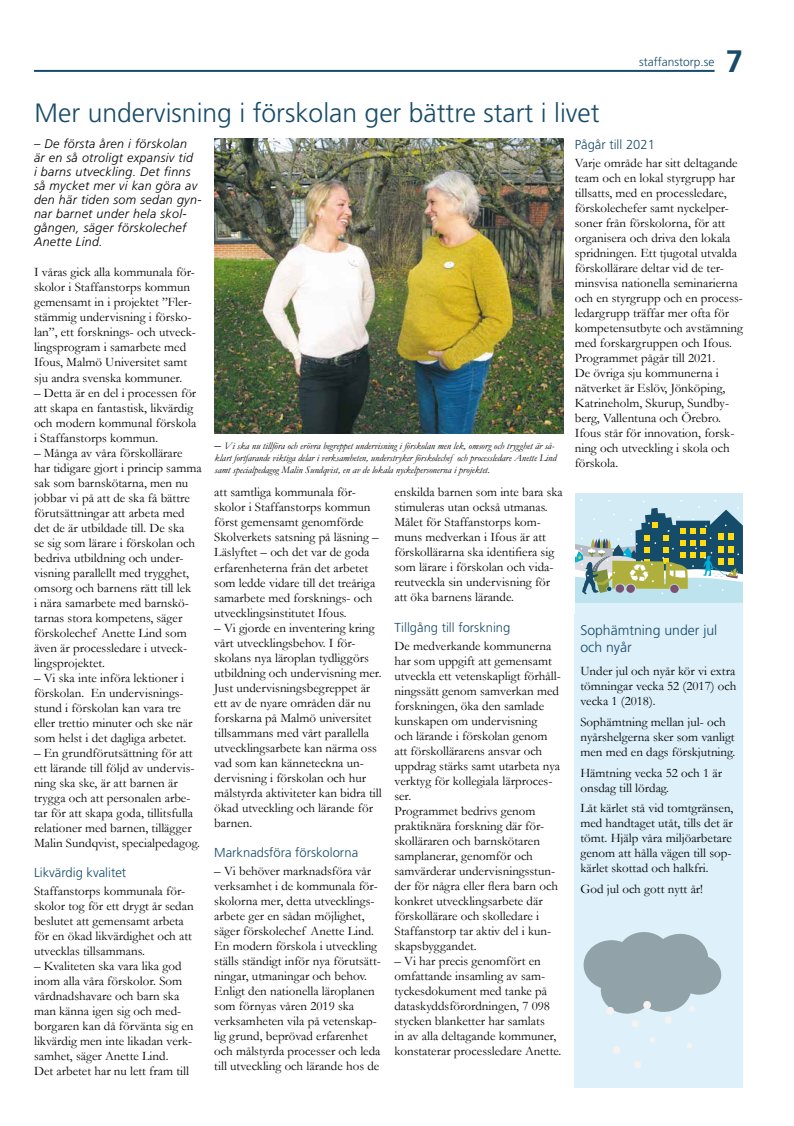
<style>
.page{position:relative;width:794px;height:1126px;background:#fff}
.page>*{position:absolute;margin:0;border:0;box-sizing:border-box;transform-origin:0 0}
.t1{font:700 31px "Frutiger";color:#174b69}
.t2{font:300 26.5px "Frutiger";color:#174b69}
.t3{font:300 14px/16.8px "Frutiger";color:#174b69}
.t4{font:13px/15px "Garamond";color:#000}
.t5{font:300 13px "Frutiger";color:#174b69}
.t6{font:italic 300 12.5px/14px "Frutiger";letter-spacing:.025em;color:#000}
.t7{font:300 12px "Frutiger";color:#174b69}
.t8{font:italic 10px/12px "Garamond";color:#000}
.s1{font-style:normal;font-size:13px}
</style>
<div class="page">
<hr style="left:34px;top:70px;width:680px;height:2px;background:#174b69">
<img style="left:215px;top:139px;width:348px;height:295px">
<div style="left:575px;top:508px;width:168px;height:579px;background:#def0f9"></div>
<div style="left:562px;top:493px;width:181px;height:109px;background:#d3ebf4"></div>
<svg style="left:575px;top:499px;width:168px;height:103px"></svg>
<div style="left:548px;top:488px;width:27px;height:125px;background:#fff"></div>
<svg style="left:583px;top:932px;width:139px;height:95px"></svg>
<svg style="left:650px;top:1037px;width:5px;height:5px"></svg>
<svg style="left:613px;top:1046px;width:7px;height:7px"></svg>
<svg style="left:634px;top:1061px;width:7px;height:7px"></svg>
<svg style="left:687px;top:1043px;width:5px;height:5px"></svg>
<p class="t7" style="left:639px;top:55px;width:77px">staffanstorp.se</p>
<h1 class="t1" style="left:725px;top:43px;width:19px">7</h1>
<h2 class="t2" style="left:35px;top:98px;width:566px">Mer undervisning i förskolan ger bättre start i livet</h2>
<p class="t6" style="left:34px;top:137px;width:169px">– De första åren i förskolan<br>är en så otroligt expansiv tid<br>i barns utveckling. Det finns så mycket mer vi kan göra av den här tiden som sedan gyn&shy;nar barnet under hela skol&shy;gången, säger förskolechef<br>Anette Lind.</p>
<p class="t4" style="left:34px;top:264px;width:163px">I våras gick alla kommunala för&shy;skolor i Staffanstorps kommun gemensamt in i projektet ”Fler&shy;stämmig undervisning i försko&shy;lan”, ett forsknings- och utveck&shy;lingsprogram i samarbete med<br>Ifous, Malmö Universitet samt sju andra svenska kommuner.</p>
<p class="t4" style="left:34px;top:384px;width:164px">– Detta är en del i processen för att skapa en fantastisk, likvärdig och modern kommunal förskola i Staffanstorps kommun.</p>
<p class="t4" style="left:34px;top:444px;width:169px">– Många av våra förskollärare har tidigare gjort i princip samma sak som barnskötarna, men nu jobbar vi på att de ska få bättre förutsättningar att arbeta med det de är utbildade till. De ska<br>se sig som lärare i förskolan och bedriva utbildning och under&shy;visning parallellt med trygghet, omsorg och barnens rätt till lek<br>i nära samarbete med barnskö&shy;tarnas stora kompetens, säger förskolechef Anette Lind som även är processledare i utveck&shy;lingsprojektet.</p>
<p class="t4" style="left:34px;top:669px;width:160px">– Vi ska inte införa lektioner i förskolan. En undervisnings&shy;stund i förskolan kan vara tre eller trettio minuter och ske när som helst i det dagliga arbetet.</p>
<p class="t4" style="left:34px;top:744px;width:167px">– En grundförutsättning för att ett lärande till följd av undervis&shy;ning ska ske, är att barnen är trygga och att personalen arbe&shy;tar för att skapa goda, tillitsfulla relationer med barnen, tillägger Malin Sundqvist, specialpedagog.</p>
<p class="t5" style="left:34px;top:865px;width:94px">Likvärdig kvalitet</p>
<p class="t4" style="left:34px;top:883px;width:161px">Staffanstorps kommunala för&shy;skolor tog för ett drygt år sedan beslutet att gemensamt arbeta för en ökad likvärdighet och att utvecklas tillsammans.</p>
<p class="t4" style="left:34px;top:958px;width:161px">– Kvaliteten ska vara lika god inom alla våra förskolor. Som vårdnadshavare och barn ska man känna igen sig och med&shy;borgaren kan då förvänta sig en likvärdig men inte likadan verk&shy;samhet, säger Anette Lind.<br>Det arbetet har nu lett fram till</p>
<p class="t5" style="left:575px;top:137px;width:82px">Pågår till 2021</p>
<p class="t4" style="left:575px;top:155px;width:170px">Varje område har sitt deltagande team och en lokal styrgrupp har tillsatts, med en processledare, förskolechefer samt nyckelper&shy;soner från förskolorna, för att organisera och driva den lokala spridningen. Ett tjugotal utvalda förskollärare deltar vid de ter&shy;minsvisa nationella seminarierna och en styrgrupp och en process&shy;ledargrupp träffar mer ofta för kompetensutbyte och avstämning med forskargruppen och Ifous.<br>Programmet pågår till 2021.<br>De övriga sju kommunerna i nätverket är Eslöv, Jönköping,<br>Katrineholm, Skurup, Sundby&shy;berg, Vallentuna och Örebro.<br>Ifous står för innovation, forsk&shy;ning och utveckling i skola och förskola.</p>
<p class="t8" style="left:214px;top:439px;width:343px"><span class="s1">–</span> Vi ska nu tillföra och erövra begreppet undervisning i förskolan men lek, omsorg och trygghet är så&shy;klart fortfarande viktiga delar i verksamheten, understryker förskolechef och processledare Anette Lind samt specialpedagog Malin Sundqvist, en av de lokala nyckelpersonerna i projektet.</p>
<p class="t4" style="left:394px;top:484px;width:170px">enskilda barnen som inte bara ska stimuleras utan också utmanas.<br>Målet för Staffanstorps kom&shy;muns medverkan i Ifous är att förskollärarna ska identifiera sig som lärare i förskolan och vida&shy;reutveckla sin undervisning för att öka barnens lärande.</p>
<p class="t5" style="left:394px;top:620px;width:117px">Tillgång till forskning</p>
<p class="t4" style="left:394px;top:638px;width:168px">De medverkande kommunerna har som uppgift att gemensamt utveckla ett vetenskapligt förhåll&shy;ningssätt genom samverkan med forskningen, öka den samlade kunskapen om undervisning<br>och lärande i förskolan genom att förskollärarens ansvar och uppdrag stärks samt utarbeta nya verktyg för kollegiala lärproces&shy;ser.<br>Programmet bedrivs genom praktiknära forskning där för&shy;skolläraren och barnskötaren samplanerar, genomför och samvärderar undervisningsstun&shy;der för några eller flera barn och konkret utvecklingsarbete där förskollärare och skolledare i<br>Staffanstorp tar aktiv del i kun&shy;skapsbyggandet.</p>
<p class="t4" style="left:394px;top:953px;width:168px">– Vi har precis genomfört en omfattande insamling av sam&shy;tyckesdokument med tanke på dataskyddsförordningen, 7 098 stycken blanketter har samlats<br>in av alla deltagande kommuner, konstaterar processledare Anette.</p>
<p class="t4" style="left:214px;top:484px;width:166px">att samtliga kommunala för&shy;skolor i Staffanstorps kommun först gemensamt genomförde<br>Skolverkets satsning på läsning –<br>Läslyftet – och det var de goda erfarenheterna från det arbetet som ledde vidare till det treåriga samarbete med forsknings- och utvecklingsinstitutet Ifous.</p>
<p class="t4" style="left:214px;top:619px;width:169px">– Vi gjorde en inventering kring vårt utvecklingsbehov. I för&shy;skolans nya läroplan tydliggörs utbildning och undervisning mer.<br>Just undervisningsbegreppet är ett av de nyare områden där nu forskarna på Malmö universitet tillsammans med vårt parallella utvecklingsarbete kan närma oss vad som kan känneteckna un&shy;dervisning i förskolan och hur målstyrda aktiviteter kan bidra till ökad utveckling och lärande för barnen.</p>
<p class="t5" style="left:214px;top:845px;width:145px">Marknadsföra förskolorna</p>
<p class="t4" style="left:214px;top:863px;width:168px">– Vi behöver marknadsföra vår verksamhet i de kommunala för&shy;skolorna mer, detta utvecklings&shy;arbete ger en sådan möjlighet, säger förskolechef Anette Lind.<br>En modern förskola i utveckling ställs ständigt inför nya förutsätt&shy;ningar, utmaningar och behov.<br>Enligt den nationella läroplanen som förnyas våren 2019 ska verksamheten vila på vetenskap&shy;lig grund, beprövad erfarenhet och målstyrda processer och leda till utveckling och lärande hos de</p>
<p class="t3" style="left:580px;top:622px;width:138px">Sophämtning under jul och nyår</p>
<p class="t4" style="left:580px;top:663px;width:157px;text-align:justify">Under jul och nyår kör vi extra tömningar vecka 52 (2017) och vecka 1 (2018).</p>
<p class="t4" style="left:580px;top:714px;width:156px">Sophämtning mellan jul- och nyårshelgerna sker som vanligt men med en dags förskjutning.</p>
<p class="t4" style="left:580px;top:764px;width:143px">Hämtning vecka 52 och 1 är onsdag till lördag.</p>
<p class="t4" style="left:580px;top:800px;width:155px">Låt kärlet stå vid tomtgränsen, med handtaget utåt, tills det är tömt. Hjälp våra miljöarbetare genom att hålla vägen till sop&shy;kärlet skottad och halkfri.</p>
<p class="t4" style="left:580px;top:881px;width:124px">God jul och gott nytt år!</p>
</div>
